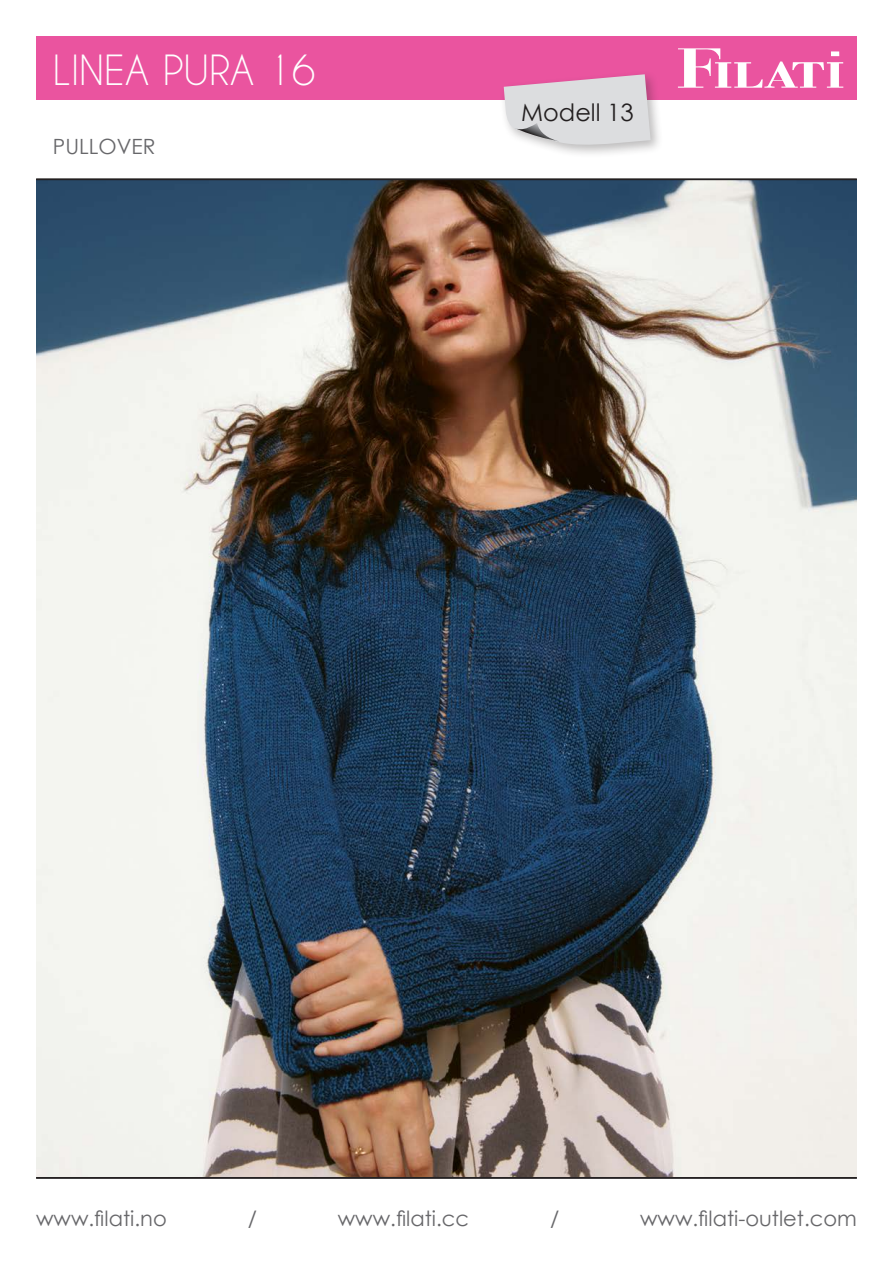
<style>
.page{position:relative;width:893px;height:1263px;background:#fff}
.page>*{position:absolute;margin:0;border:0;box-sizing:border-box;transform-origin:0 0}
.t1{font:39px "Caviar Dreams";color:#fff}
.t2{font:24px "Century Gothic";color:#231f20}
.t3{font:21px "Century Gothic";color:#67676a}
</style>
<div class="page">
<img style="left:36px;top:180px;width:821px;height:997px">
<hr style="left:36px;top:1177px;width:821px;height:1px;background:#231f20">
<hr style="left:36px;top:179px;width:821px;height:1px;background:#231f20">
<div style="left:36px;top:36px;width:821px;height:64px;background:#ea549f"></div>
<svg style="left:678px;top:48px;width:165px;height:40px"></svg>
<div style="left:499px;top:70px;width:165px;height:88px;background:#231f20;opacity:.3"></div>
<svg style="left:504px;top:74px;width:147px;height:76px;background:#dcced7"></svg>
<p class="t1" style="left:53px;top:47px;width:264px">LINEA PURA 16</p>
<p class="t3" style="left:53px;top:131px;width:104px">PULLOVER</p>
<p class="t2" style="left:521px;top:96px;width:114px">Modell 13</p>
<p class="t3" style="left:36px;top:1204px;width:132px">www.filati.no</p>
<p class="t3" style="left:248px;top:1204px;width:11px">/</p>
<p class="t3" style="left:338px;top:1204px;width:133px">www.filati.cc</p>
<p class="t3" style="left:550px;top:1204px;width:11px">/</p>
<p class="t3" style="left:640px;top:1204px;width:218px">www.filati-outlet.com</p>
</div>
